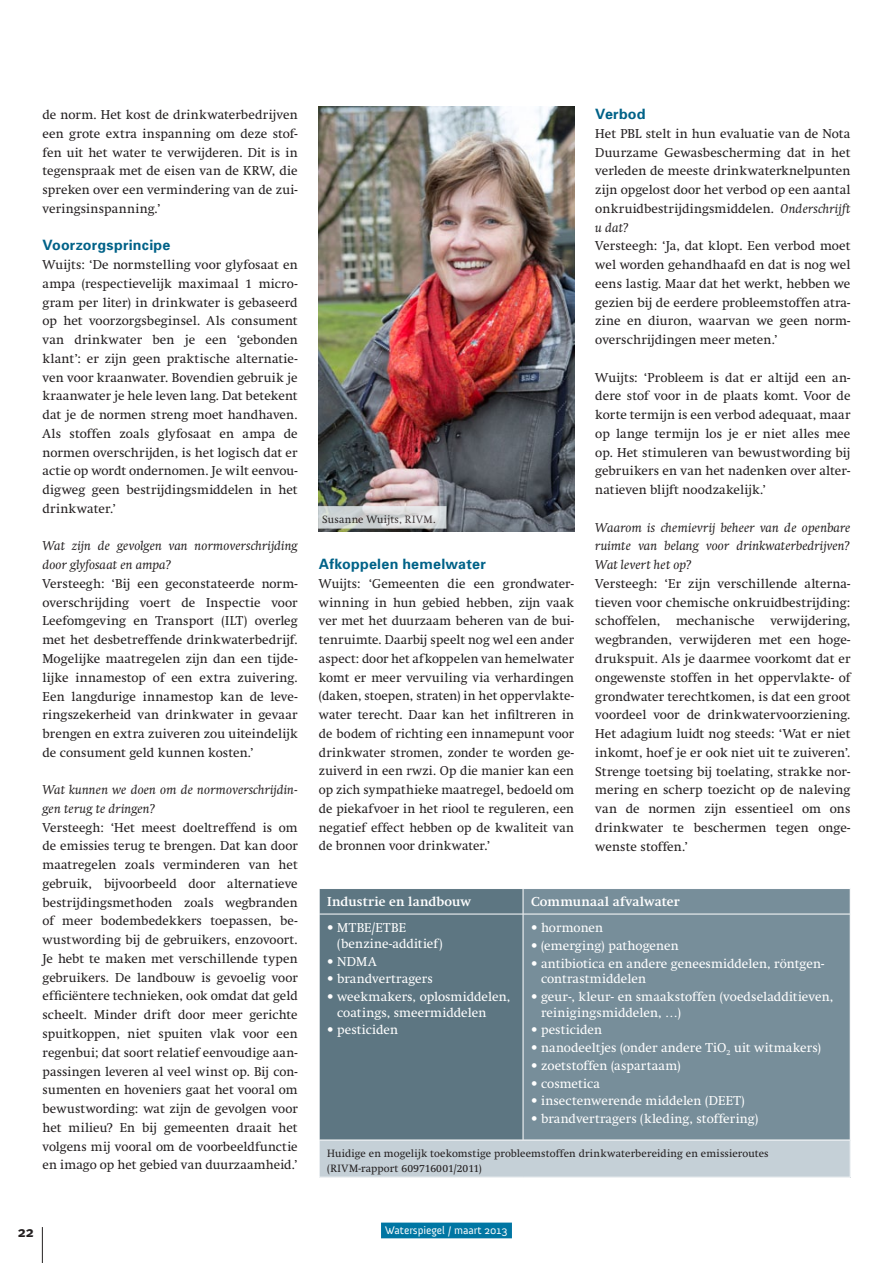
<style>
.page{position:relative;width:893px;height:1263px;background:#fff}
.page>*{position:absolute;margin:0;border:0;box-sizing:border-box;transform-origin:0 0}
.t1{font:700 15px "Meta Plus";color:#231f20}
.t2{font:700 14.25px "Univers";letter-spacing:.015em;color:#006288}
.t3{font:12.75px/18.8px "Swift";letter-spacing:.01em;color:#231f20;text-align:justify}
.t4{font:12.75px/15.6px "Swift";letter-spacing:.01em;color:#fff}
.t5{font:italic 12.75px/18.8px "Swift";letter-spacing:.01em;color:#231f20}
.t6{font:700 12.75px "Swift";letter-spacing:.015em;color:#fff}
.t7{font:11.25px "Anivers";color:#fff}
.t8{font:10.5px/15.6px "Swift";letter-spacing:.015em;color:#231f20}
.s1{font-style:italic}
</style>
<div class="page">
<hr style="left:42px;top:1227px;width:1px;height:36px;background:#231f20">
<div style="left:381px;top:1222px;width:131px;height:16px;background:#0076a3"></div>
<div style="left:320px;top:889px;width:203px;height:251px;background:#5d7682"></div>
<div style="left:524px;top:889px;width:326px;height:251px;background:#778e9a"></div>
<div style="left:319px;top:1140px;width:531px;height:37px;background:#c5d0d7"></div>
<svg style="left:319px;top:889px;width:1px;height:25px"></svg>
<svg style="left:523px;top:889px;width:1px;height:25px"></svg>
<hr style="left:319px;top:914px;width:204px;height:1px;background:#fff">
<hr style="left:523px;top:914px;width:327px;height:1px;background:#fff">
<hr style="left:319px;top:1140px;width:204px;height:1px;background:#fff">
<hr style="left:319px;top:1140px;width:1px;height:37px;background:#fff">
<hr style="left:523px;top:1140px;width:327px;height:1px;background:#fff">
<img style="left:319px;top:106px;width:255px;height:426px">
<svg style="left:318px;top:506px;width:128px;height:23px;background:#d2d6d7"></svg>
<p class="t3" style="left:43px;top:105px;width:257px">de norm. Het kost de drinkwaterbedrijven een grote extra inspanning om deze stof&shy;fen uit het water te verwijderen. Dit is in tegenspraak met de eisen van de KRW, die spreken over een vermindering van de zui&shy;veringsinspanning.’</p>
<p class="t2" style="left:43px;top:236px;width:129px">Voorzorgsprincipe</p>
<p class="t3" style="left:43px;top:255px;width:257px">Wuijts: ‘De normstelling voor glyfosaat en ampa (respectievelijk maximaal 1 micro&shy;gram per liter) in drinkwater is gebaseerd op het voorzorgsbeginsel. Als consument van drinkwater ben je een ‘gebonden klant’: er zijn geen praktische alternatie&shy;ven voor kraanwater. Bovendien gebruik je kraanwater je hele leven lang. Dat betekent dat je de normen streng moet handhaven.<br>Als stoffen zoals glyfosaat en ampa de normen overschrijden, is het logisch dat er actie op wordt ondernomen. Je wilt eenvou&shy;digweg geen bestrijdingsmiddelen in het drinkwater.’</p>
<p class="t5" style="left:43px;top:537px;width:257px">Wat zijn de gevolgen van normoverschrijding door glyfosaat en ampa?</p>
<p class="t3" style="left:43px;top:574px;width:257px">Versteegh: ‘Bij een geconstateerde norm&shy;overschrijding voert de Inspectie voor Leefomgeving en Transport (ILT) overleg met het desbetreffende drinkwaterbedrijf.<br>Mogelijke maatregelen zijn dan een tijde&shy;lijke innamestop of een extra zuivering.<br>Een langdurige innamestop kan de leve&shy;ringszekerheid van drinkwater in gevaar brengen en extra zuiveren zou uiteindelijk de consument geld kunnen kosten.’</p>
<p class="t5" style="left:43px;top:780px;width:257px">Wat kunnen we doen om de normoverschrijdin&shy;gen terug te dringen?</p>
<p class="t3" style="left:43px;top:818px;width:257px">Versteegh: ‘Het meest doeltreffend is om de emissies terug te brengen. Dat kan door maatregelen zoals verminderen van het gebruik, bijvoorbeeld door alternatieve bestrijdingsmethoden zoals wegbranden of meer bodembedekkers toepassen, be&shy;wustwording bij de gebruikers, enzovoort.<br>Je hebt te maken met verschillende typen gebruikers. De landbouw is gevoelig voor efficiëntere technieken, ook omdat dat geld scheelt. Minder drift door meer gerichte spuitkoppen, niet spuiten vlak voor een regenbui; dat soort relatief eenvoudige aan&shy;passingen leveren al veel winst op. Bij con&shy;sumenten en hoveniers gaat het vooral om bewustwording: wat zijn de gevolgen voor het milieu? En bij gemeenten draait het volgens mij vooral om de voorbeeldfunctie en imago op het gebied van duurzaamheid.’</p>
<p class="t8" style="left:322px;top:512px;width:115px">Susanne Wuijts, RIVM.</p>
<p class="t2" style="left:319px;top:555px;width:168px">Afkoppelen hemelwater</p>
<p class="t3" style="left:319px;top:574px;width:257px">Wuijts: ‘Gemeenten die een grondwater&shy;winning in hun gebied hebben, zijn vaak ver met het duurzaam beheren van de bui&shy;tenruimte. Daarbij speelt nog wel een ander aspect: door het afkoppelen van hemelwater komt er meer vervuiling via verhardingen (daken, stoepen, straten) in het oppervlakte&shy;water terecht. Daar kan het infiltreren in de bodem of richting een innamepunt voor drinkwater stromen, zonder te worden ge&shy;zuiverd in een rwzi. Op die manier kan een op zich sympathieke maatregel, bedoeld om de piekafvoer in het riool te reguleren, een negatief effect hebben op de kwaliteit van de bronnen voor drinkwater.’</p>
<p class="t2" style="left:595px;top:105px;width:52px">Verbod</p>
<p class="t3" style="left:595px;top:124px;width:257px">Het PBL stelt in hun evaluatie van de Nota Duurzame Gewasbescherming dat in het verleden de meeste drinkwaterknelpunten zijn opgelost door het verbod op een aantal onkruidbestrijdingsmiddelen. <span class="s1">Onderschrijft u dat?</span></p>
<p class="t3" style="left:595px;top:237px;width:257px">Versteegh: ‘Ja, dat klopt. Een verbod moet wel worden gehandhaafd en dat is nog wel eens lastig. Maar dat het werkt, hebben we gezien bij de eerdere probleemstoffen atra&shy;zine en diuron, waarvan we geen norm&shy;overschrijdingen meer meten.’</p>
<p class="t3" style="left:595px;top:368px;width:257px">Wuijts: ‘Probleem is dat er altijd een an&shy;dere stof voor in de plaats komt. Voor de korte termijn is een verbod adequaat, maar op lange termijn los je er niet alles mee op. Het stimuleren van bewustwording bij gebruikers en van het nadenken over alter&shy;natieven blijft noodzakelijk.’</p>
<p class="t5" style="left:595px;top:518px;width:257px;text-align:justify">Waarom is chemievrij beheer van de openbare ruimte van belang voor drinkwaterbedrijven?<br>Wat levert het op?</p>
<p class="t3" style="left:595px;top:574px;width:257px">Versteegh: ‘Er zijn verschillende alterna&shy;tieven voor chemische onkruidbestrijding: schoffelen, mechanische verwijdering, wegbranden, verwijderen met een hoge&shy;drukspuit. Als je daarmee voorkomt dat er ongewenste stoffen in het oppervlakte- of grondwater terechtkomen, is dat een groot voordeel voor de drinkwatervoorziening.<br>Het adagium luidt nog steeds: ‘Wat er niet inkomt, hoef je er ook niet uit te zuiveren’.<br>Strenge toetsing bij toelating, strakke nor&shy;mering en scherp toezicht op de naleving van de normen zijn essentieel om ons drinkwater te beschermen tegen onge&shy;wenste stoffen.’</p>
<p class="t6" style="left:327px;top:894px;width:145px">Industrie en landbouw</p>
<p class="t6" style="left:531px;top:894px;width:150px">Communaal afvalwater</p>
<p class="t4" style="left:337px;top:920px;width:107px;text-indent:-10px">• MTBE/ETBE (benzine-additief)</p>
<p class="t4" style="left:327px;top:953px;width:51px">• NDMA</p>
<p class="t4" style="left:327px;top:971px;width:107px">• brandvertragers</p>
<p class="t4" style="left:337px;top:989px;width:175px;text-indent:-10px">• weekmakers, oplosmiddelen, coatings, smeermiddelen</p>
<p class="t4" style="left:327px;top:1022px;width:72px">• pesticiden</p>
<p class="t4" style="left:531px;top:920px;width:74px">• hormonen</p>
<p class="t4" style="left:531px;top:938px;width:149px">• (emerging) pathogenen</p>
<p class="t4" style="left:541px;top:955px;width:285px;text-indent:-10px">• antibiotica en andere geneesmiddelen, röntgen&shy;contrastmiddelen</p>
<p class="t4" style="left:541px;top:989px;width:294px;text-indent:-10px">• geur-, kleur- en smaakstoffen (voedseladditieven, reinigingsmiddelen, …)</p>
<p class="t4" style="left:531px;top:1022px;width:72px">• pesticiden</p>
<p class="t4" style="left:531px;top:1040px;width:291px">• nanodeeltjes (onder andere TiO<sub>2</sub> uit witmakers)</p>
<p class="t4" style="left:531px;top:1058px;width:151px">• zoetstoffen (aspartaam)</p>
<p class="t4" style="left:531px;top:1075px;width:70px">• cosmetica</p>
<p class="t4" style="left:531px;top:1093px;width:215px">• insectenwerende middelen (DEET)</p>
<p class="t4" style="left:531px;top:1111px;width:229px">• brandvertragers (kleding, stoffering)</p>
<p class="t8" style="left:327px;top:1145px;width:443px">Huidige en mogelijk toekomstige probleemstoffen drinkwaterbereiding en emissieroutes (RIVM-rapport 609716001/2011)</p>
<p class="t1" style="left:18px;top:1223px;width:18px">22</p>
<p class="t7" style="left:385px;top:1224px;width:124px">Waterspiegel / maart 2013</p>
</div>
